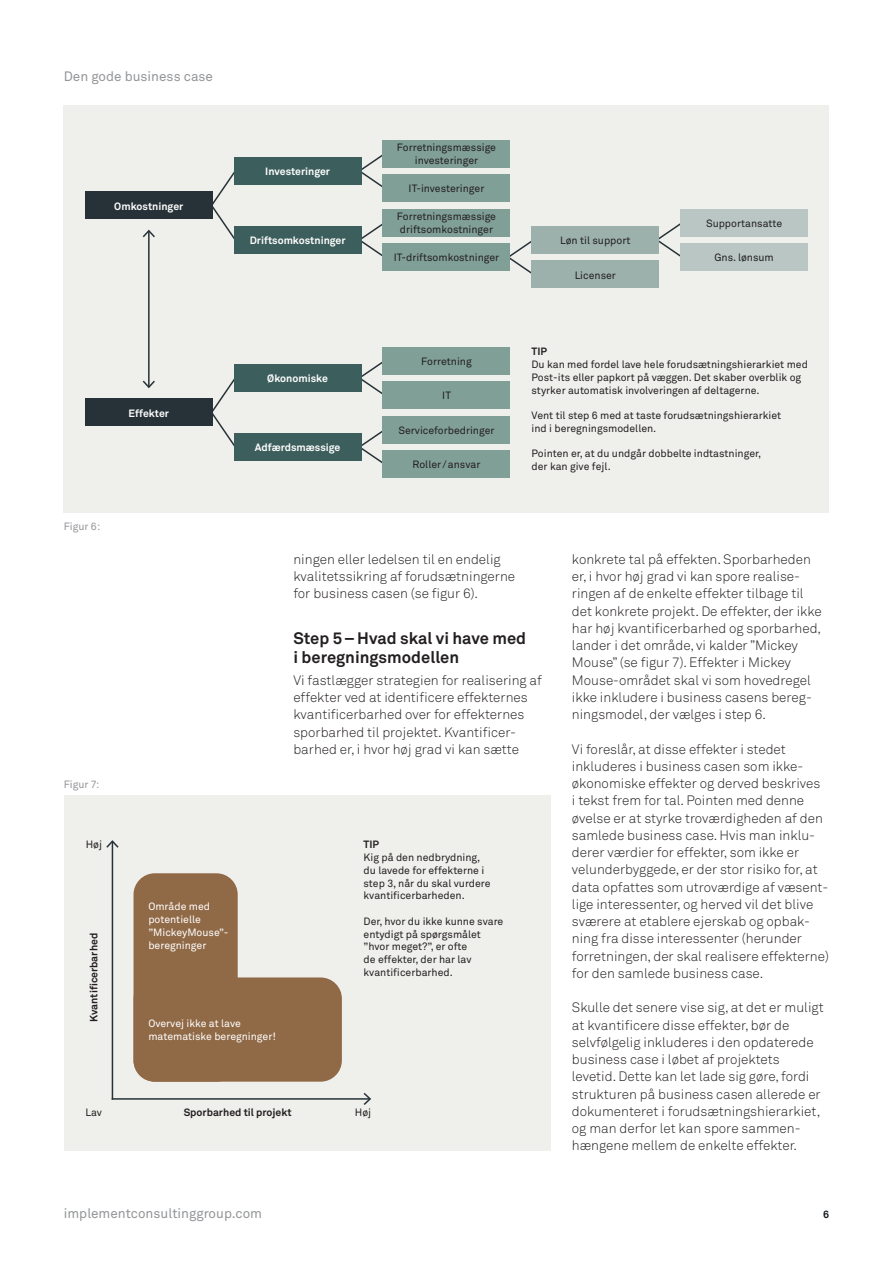
<style>
.page{position:relative;width:893px;height:1263px;background:#fff}
.page>*{position:absolute;margin:0;border:0;box-sizing:border-box;transform-origin:0 0}
.Header_2_-_Overskrif{font:700 16.5px/19.5px "Akkurat Pro";color:#231f20}
.Brødtekst{font:13.5px/17.2px "Akkurat Light Pro";color:#231f20}
.t1{font:13.5px "Akkurat Pro";color:#939598}
.Figurtekst{font:10.5px/12.8px "Akkurat Pro";color:#231f20}
.Figurtekst-2{font:10.5px/12.8px "Akkurat Pro";color:#fff}
.Figurtekst-3{font:700 10.5px "Akkurat Pro";color:#fff}
.Figurtekst-4{font:700 10.5px "Akkurat Pro";color:#231f20}
.Figurtekst-5{font:10.5px "Akkurat Pro";color:#939598}
.t2{font:700 10.5px "Akkurat Pro";color:#11171e}
</style>
<div class="page">
<div style="left:64px;top:105px;width:765px;height:407px;background:#efefec"></div>
<div style="left:64px;top:795px;width:487px;height:356px;background:#efefec"></div>
<hr style="left:148px;top:231px;width:2px;height:156px;background:#273238">
<svg style="left:142px;top:379px;width:13px;height:10px"></svg>
<svg style="left:142px;top:229px;width:13px;height:10px"></svg>
<svg style="left:210px;top:171px;width:24px;height:69px"></svg>
<svg style="left:210px;top:378px;width:24px;height:69px"></svg>
<svg style="left:361px;top:221px;width:25px;height:38px"></svg>
<svg style="left:507px;top:241px;width:28px;height:33px"></svg>
<svg style="left:659px;top:223px;width:24px;height:34px"></svg>
<svg style="left:361px;top:152px;width:25px;height:38px"></svg>
<svg style="left:361px;top:359px;width:25px;height:38px"></svg>
<svg style="left:361px;top:428px;width:25px;height:38px"></svg>
<div style="left:85px;top:399px;width:128px;height:27px;background:#273238"></div>
<div style="left:234px;top:364px;width:127px;height:28px;background:#3c5e5c"></div>
<div style="left:234px;top:433px;width:127px;height:28px;background:#3c5e5c"></div>
<div style="left:383px;top:244px;width:127px;height:27px;background:#809f97"></div>
<div style="left:531px;top:226px;width:128px;height:28px;background:#9cb1ab"></div>
<div style="left:383px;top:451px;width:127px;height:27px;background:#809f97"></div>
<div style="left:383px;top:209px;width:127px;height:27px;background:#809f97"></div>
<div style="left:383px;top:416px;width:127px;height:27px;background:#809f97"></div>
<div style="left:383px;top:175px;width:127px;height:27px;background:#809f97"></div>
<div style="left:383px;top:382px;width:127px;height:27px;background:#809f97"></div>
<div style="left:383px;top:140px;width:127px;height:27px;background:#809f97"></div>
<div style="left:383px;top:347px;width:127px;height:27px;background:#809f97"></div>
<div style="left:531px;top:261px;width:128px;height:27px;background:#9cb1ab"></div>
<div style="left:680px;top:244px;width:128px;height:27px;background:#b9c6c3"></div>
<div style="left:680px;top:209px;width:128px;height:27px;background:#b9c6c3"></div>
<div style="left:85px;top:192px;width:128px;height:27px;background:#273238"></div>
<div style="left:234px;top:226px;width:127px;height:28px;background:#3c5e5c"></div>
<div style="left:234px;top:157px;width:127px;height:28px;background:#3c5e5c"></div>
<hr style="left:112px;top:1098px;width:258px;height:2px;background:#273238">
<svg style="left:362px;top:1093px;width:9px;height:12px"></svg>
<hr style="left:112px;top:841px;width:1px;height:259px;background:#273238">
<svg style="left:106px;top:840px;width:13px;height:9px"></svg>
<div style="left:134px;top:977px;width:208px;height:105px;background:#906946;border-radius:21px"></div>
<div style="left:134px;top:873px;width:104px;height:209px;background:#906946;border-radius:21px"></div>
<p class="t1" style="left:64px;top:68px;width:151px">Den gode business case</p>
<p class="Figurtekst-3" style="left:114px;top:199px;width:70px">Omkostninger</p>
<p class="Figurtekst-3" style="left:265px;top:165px;width:66px">Investeringer</p>
<p class="Figurtekst-3" style="left:250px;top:234px;width:97px">Driftsomkostninger</p>
<p class="Figurtekst-3" style="left:129px;top:406px;width:42px">Effekter</p>
<p class="Figurtekst-5" style="left:64px;top:520px;width:38px">Figur 6:</p>
<p class="Figurtekst-3" style="left:267px;top:372px;width:62px">Økonomiske</p>
<p class="Figurtekst-3" style="left:255px;top:441px;width:87px">Adfærdsmæssige</p>
<p class="Figurtekst" style="left:397px;top:142px;width:101px">Forretningsmæssige</p>
<p class="Figurtekst" style="left:415px;top:154px;width:65px">investeringer</p>
<p class="Figurtekst" style="left:409px;top:183px;width:77px">IT-investeringer</p>
<p class="Figurtekst" style="left:397px;top:211px;width:101px">Forretningsmæssige</p>
<p class="Figurtekst" style="left:400px;top:223px;width:95px">driftsomkostninger</p>
<p class="Figurtekst" style="left:394px;top:252px;width:107px">IT-driftsomkostninger</p>
<p class="Figurtekst" style="left:421px;top:355px;width:52px">Forretning</p>
<p class="Figurtekst" style="left:442px;top:390px;width:10px">IT</p>
<p class="Figurtekst" style="left:398px;top:424px;width:98px">Serviceforbedringer</p>
<p class="Figurtekst" style="left:413px;top:459px;width:69px">Roller/ansvar</p>
<p class="Figurtekst" style="left:560px;top:234px;width:72px">Løn til support</p>
<p class="Figurtekst" style="left:575px;top:269px;width:43px">Licenser</p>
<p class="Figurtekst" style="left:706px;top:217px;width:78px">Supportansatte</p>
<p class="Figurtekst" style="left:714px;top:252px;width:61px">Gns. lønsum</p>
<p class="Figurtekst-4" style="left:531px;top:345px;width:17px">TIP</p>
<p class="Figurtekst" style="left:531px;top:358px;width:278px">Du kan med fordel lave hele forudsætningshierarkiet med<br>Post-its eller papkort på væggen. Det skaber overblik og styrker automatisk involveringen af deltagerne.</p>
<p class="Figurtekst" style="left:531px;top:409px;width:251px">Vent til step 6 med at taste forudsætningshierarkiet ind i beregningsmodellen.</p>
<p class="Figurtekst" style="left:531px;top:448px;width:231px">Pointen er, at du undgår dobbelte indtastninger,</p>
<p class="Figurtekst" style="left:531px;top:460px;width:81px">der kan give fejl.</p>
<p class="Figurtekst-5" style="left:64px;top:779px;width:37px">Figur 7:</p>
<p class="Figurtekst" style="left:86px;top:839px;width:18px">Høj</p>
<p class="Figurtekst-4" style="left:87px;top:1022px;width:90px;rotate:-90deg">Kvantificerbarhed</p>
<p class="Brødtekst" style="left:293px;top:551px;width:223px">ningen eller ledelsen til en endelig kvalitetssikring af forudsætningerne for business casen (se figur 6).</p>
<p class="Header_2_-_Overskrif" style="left:293px;top:628px;width:234px">Step 5–Hvad skal vi have med i beregningsmodellen</p>
<p class="Brødtekst" style="left:293px;top:672px;width:250px">Vi fastlægger strategien for realisering af effekter ved at identificere effekternes kvantificerbarhed over for effekternes sporbarhed til projektet. Kvantificer&shy;barhed er, i hvor høj grad vi kan sætte</p>
<p class="Figurtekst-2" style="left:148px;top:901px;width:80px">Område med potentielle ”MickeyMouse”- beregninger</p>
<p class="Figurtekst-2" style="left:148px;top:1017px;width:129px">Overvej ikke at lave matematiske beregninger!</p>
<p class="Figurtekst-4" style="left:364px;top:838px;width:17px">TIP</p>
<p class="Figurtekst" style="left:364px;top:851px;width:129px">Kig på den nedbrydning, du lavede for effekterne i step 3, når du skal vurdere kvantificerbarheden.</p>
<p class="Figurtekst" style="left:364px;top:915px;width:141px">Der, hvor du ikke kunne svare entydigt på spørgsmålet ”hvor meget?”, er ofte<br>de effekter, der har lav kvantificerbarhed.</p>
<p class="Figurtekst" style="left:85px;top:1106px;width:18px">Lav</p>
<p class="Figurtekst-4" style="left:184px;top:1106px;width:110px">Sporbarhed til projekt</p>
<p class="Figurtekst" style="left:355px;top:1106px;width:18px">Høj</p>
<p class="Brødtekst" style="left:572px;top:551px;width:251px">konkrete tal på effekten. Sporbarheden er, i hvor høj grad vi kan spore realise&shy;ringen af de enkelte effekter tilbage til det konkrete projekt. De effekter, der ikke har høj kvantificerbarhed og sporbarhed, lander i det område, vi kalder ”Mickey Mouse” (se figur 7). Effekter i Mickey Mouse--området skal vi som hovedregel ikke inkludere i business casens bereg&shy;ningsmodel, der vælges i step 6.</p>
<p class="Brødtekst" style="left:572px;top:740px;width:259px">Vi foreslår, at disse effekter i stedet inkluderes i business casen som ikke-- økonomiske effekter og derved beskrives<br>i tekst frem for tal. Pointen med denne øvelse er at styrke troværdigheden af den samlede business case. Hvis man inklu&shy;derer værdier for effekter, som ikke er velunderbyggede, er der stor risiko for, at data opfattes som utroværdige af væsent&shy;lige interessenter, og herved vil det blive sværere at etablere ejerskab og opbak&shy;ning fra disse interessenter (herunder forretningen, der skal realisere effekterne) for den samlede business case.</p>
<p class="Brødtekst" style="left:572px;top:999px;width:253px">Skulle det senere vise sig, at det er muligt at kvantificere disse effekter, bør de selvfølgelig inkluderes i den opdaterede business case i løbet af projektets levetid. Dette kan let lade sig gøre, fordi strukturen på business casen allerede er dokumenteret i forudsætningshierarkiet, og man derfor let kan spore sammen&shy;hængene mellem de enkelte effekter.</p>
<p class="t1" style="left:64px;top:1206px;width:200px">implementconsultinggroup.com</p>
<p class="t2" style="left:823px;top:1208px;width:7px">6</p>
</div>
